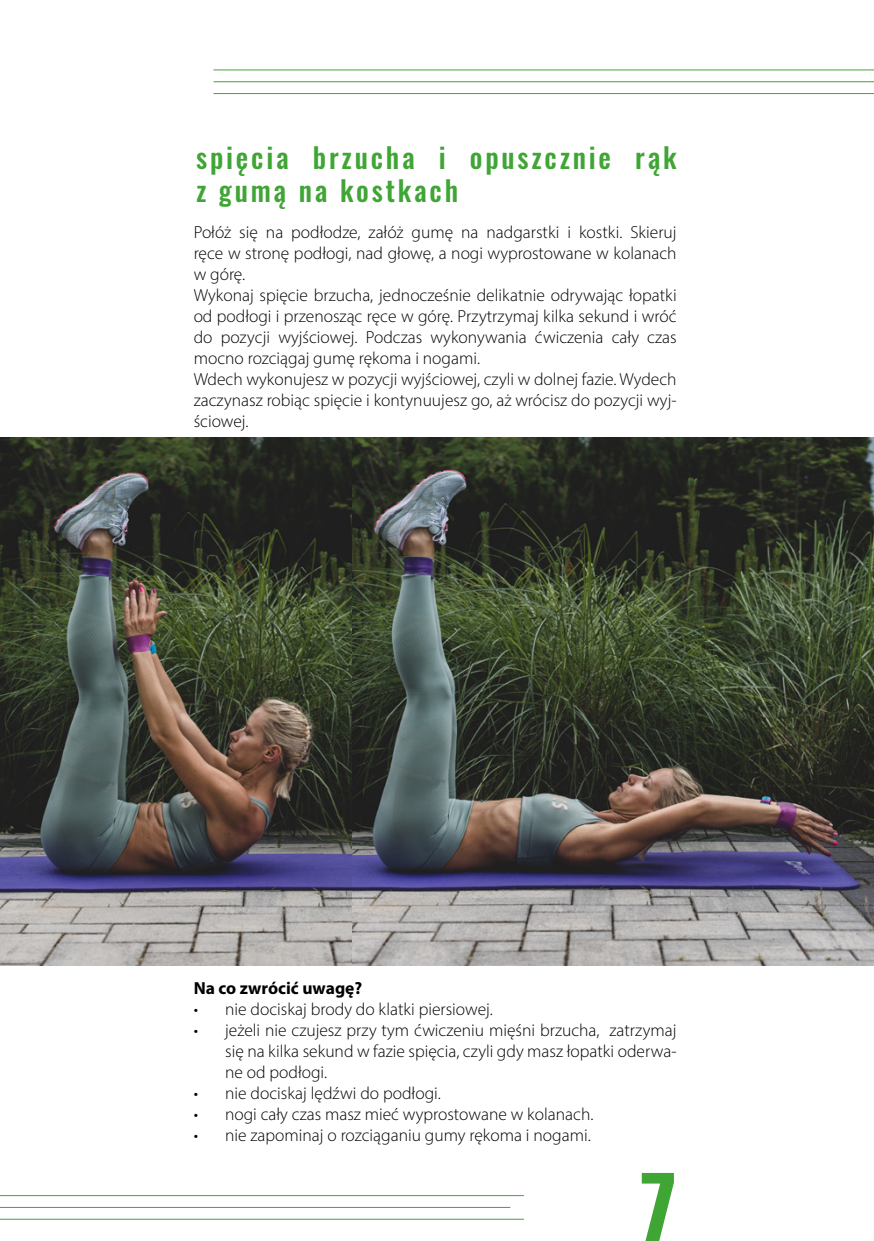
<style>
.page{position:relative;width:874px;height:1241px;background:#fff}
.page>*{position:absolute;margin:0;border:0;box-sizing:border-box;transform-origin:0 0}
.t1{font:700 84px "Oswald";color:#3fa535}
.t2{font:500 28px/33.6px "Oswald";letter-spacing:.1em;color:#3fa535}
.t3{font:300 17.5px/21px "Myriad Pro";color:#000}
.t4{font:700 17.5px "Myriad Pro";color:#000}
</style>
<div class="page">
<hr style="left:0;top:1194px;width:523px;height:1px;background:#3fa535">
<hr style="left:0;top:1206px;width:510px;height:1px;background:#3fa535">
<hr style="left:0;top:1218px;width:523px;height:1px;background:#3fa535">
<hr style="left:213px;top:69px;width:660px;height:1px;background:#3fa535">
<hr style="left:213px;top:81px;width:660px;height:1px;background:#3fa535">
<hr style="left:213px;top:93px;width:660px;height:1px;background:#3fa535">
<img style="left:1px;top:437px;width:872px;height:528px">
<h2 class="t2" style="left:196px;top:141px;width:482px">spięcia brzucha i opuszcznie rąk z gumą na kostkach</h2>
<p class="t3" style="left:193px;top:221px;width:484px">Połóż się na podłodze, załóż gumę na nadgarstki i kostki. Skieruj ręce w stronę podłogi, nad głowę, a nogi wyprostowane w kolanach w górę.<br>Wykonaj spięcie brzucha, jednocześnie delikatnie odrywając łopatki od podłogi i przenosząc ręce w górę. Przytrzymaj kilka sekund i wróć do pozycji wyjściowej. Podczas wykonywania ćwiczenia cały czas mocno rozciągaj gumę rękoma i nogami.<br>Wdech wykonujesz w pozycji wyjściowej, czyli w dolnej fazie. Wydech zaczynasz robiąc spięcie i kontynuujesz go, aż wrócisz do pozycji wyj&shy;ściowej.</p>
<p class="t4" style="left:193px;top:976px;width:170px">Na co zwrócić uwagę?</p>
<p class="t3" style="left:193px;top:998px;width:300px">• nie dociskaj brody do klatki piersiowej.</p>
<p class="t3" style="left:225px;top:1019px;width:452px;text-align:justify;text-indent:-32px">• jeżeli nie czujesz przy tym ćwiczeniu mięśni brzucha, zatrzymaj się na kilka sekund w fazie spięcia, czyli gdy masz łopatki oderwa&shy;ne od podłogi.</p>
<p class="t3" style="left:193px;top:1082px;width:248px">• nie dociskaj lędźwi do podłogi.</p>
<p class="t3" style="left:193px;top:1103px;width:401px">• nogi cały czas masz mieć wyprostowane w kolanach.</p>
<p class="t3" style="left:193px;top:1124px;width:398px">• nie zapominaj o rozciąganiu gumy rękoma i nogami.</p>
<h1 class="t1" style="left:636px;top:1148px;width:44px">7</h1>
</div>
